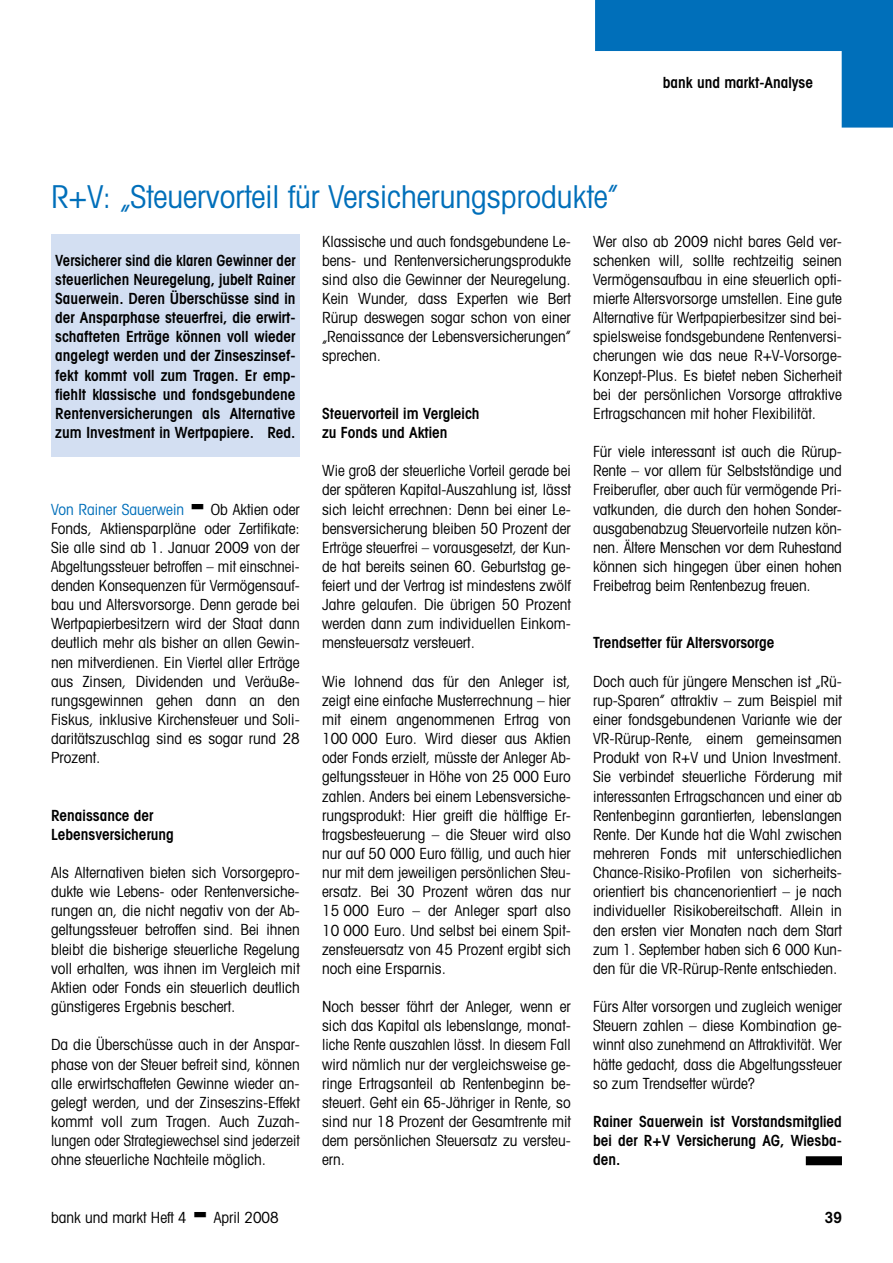
<style>
.page{position:relative;width:893px;height:1263px;background:#fff}
.page>*{position:absolute;margin:0;border:0;box-sizing:border-box;transform-origin:0 0}
.t1{font:condensed 31.5px "Avant Garde";color:#006fba}
.t2{font:condensed 15.3px/19.2px "Avant Garde";color:#000;text-align:justify}
.t3{font:600 condensed 15.3px/19.2px "Avant Garde";color:#000}
.t4{font:condensed 15.3px "Avant Garde";color:#006fba}
</style>
<div class="page">
<svg style="left:595px;top:0;width:298px;height:128px"></svg>
<div style="left:806px;top:1156px;width:36px;height:9px;background:#000"></div>
<div style="left:51px;top:234px;width:249px;height:223px;background:#d3dff2"></div>
<h1 class="t1" style="left:51px;top:178px;width:569px">R+V: „Steuervorteil für Versicherungsprodukte”</h1>
<p class="t3" style="left:663px;top:73px;width:152px">bank und markt-Analyse</p>
<p class="t3" style="left:55px;top:250px;width:242px;text-align:justify">Versicherer sind die klaren Gewinner der steuerlichen Neuregelung, jubelt Rainer Sauerwein. Deren Überschüsse sind in der Ansparphase steuerfrei, die erwirt&shy;schafteten Erträge können voll wieder angelegt werden und der Zinseszinsef&shy;fekt kommt voll zum Tragen. Er emp&shy;fiehlt klassische und fondsgebundene Rentenversicherungen als Alternative zum Investment in Wertpapiere. Red.</p>
<p class="t4" style="left:51px;top:500px;width:135px">Von Rainer Sauerwein</p>
<p class="t2" style="left:51px;top:499px;width:250px;text-indent:160px">Ob Aktien oder Fonds, Aktiensparpläne oder Zertifikate:<br>Sie alle sind ab 1. Januar 2009 von der Abgeltungssteuer betroffen – mit einschnei&shy;denden Konsequenzen für Vermögensauf&shy;bau und Altersvorsorge. Denn gerade bei Wertpapierbesitzern wird der Staat dann deutlich mehr als bisher an allen Gewin&shy;nen mitverdienen. Ein Viertel aller Erträge aus Zinsen, Dividenden und Veräuße&shy;rungsgewinnen gehen dann an den Fiskus, inklusive Kirchensteuer und Soli&shy;daritätszuschlag sind es sogar rund 28<br>Prozent.</p>
<p class="t3" style="left:51px;top:805px;width:124px">Renaissance der<br>Lebensversicherung</p>
<p class="t2" style="left:51px;top:863px;width:250px">Als Alternativen bieten sich Vorsorgepro&shy;dukte wie Lebens- oder Rentenversiche&shy;rungen an, die nicht negativ von der Ab&shy;geltungssteuer betroffen sind. Bei ihnen bleibt die bisherige steuerliche Regelung voll erhalten, was ihnen im Vergleich mit Aktien oder Fonds ein steuerlich deutlich günstigeres Ergebnis beschert.</p>
<p class="t2" style="left:51px;top:1035px;width:250px">Da die Überschüsse auch in der Anspar&shy;phase von der Steuer befreit sind, können alle erwirtschafteten Gewinne wieder an&shy;gelegt werden, und der Zinseszins-Effekt kommt voll zum Tragen. Auch Zuzah&shy;lungen oder Strategiewechsel sind jederzeit ohne steuerliche Nachteile möglich.</p>
<p class="t2" style="left:322px;top:231px;width:250px">Klassische und auch fondsgebundene Le&shy;bens- und Rentenversicherungsprodukte sind also die Gewinner der Neuregelung.<br>Kein Wunder, dass Experten wie Bert Rürup deswegen sogar schon von einer „Renaissance der Lebensversicherungen” sprechen.</p>
<p class="t3" style="left:322px;top:403px;width:159px">Steuervorteil im Vergleich zu Fonds und Aktien</p>
<p class="t2" style="left:322px;top:461px;width:250px">Wie groß der steuerliche Vorteil gerade bei der späteren Kapital-Auszahlung ist, lässt sich leicht errechnen: Denn bei einer Le&shy;bensversicherung bleiben 50 Prozent der Erträge steuerfrei – vorausgesetzt, der Kun&shy;de hat bereits seinen 60. Geburtstag ge&shy;feiert und der Vertrag ist mindestens zwölf Jahre gelaufen. Die übrigen 50 Prozent werden dann zum individuellen Einkom&shy;mensteuersatz versteuert.</p>
<p class="t2" style="left:322px;top:671px;width:250px">Wie lohnend das für den Anleger ist, zeigt eine einfache Musterrechnung – hier mit einem angenommenen Ertrag von 100 000 Euro. Wird dieser aus Aktien oder Fonds erzielt, müsste der Anleger Ab&shy;geltungssteuer in Höhe von 25 000 Euro zahlen. Anders bei einem Lebensversiche&shy;rungsprodukt: Hier greift die hälftige Er&shy;tragsbesteuerung – die Steuer wird also nur auf 50 000 Euro fällig, und auch hier nur mit dem jeweiligen persönlichen Steu&shy;ersatz. Bei 30 Prozent wären das nur 15 000 Euro – der Anleger spart also 10 000 Euro. Und selbst bei einem Spit&shy;zensteuersatz von 45 Prozent ergibt sich noch eine Ersparnis.</p>
<p class="t2" style="left:322px;top:997px;width:250px">Noch besser fährt der Anleger, wenn er sich das Kapital als lebenslange, monat&shy;liche Rente auszahlen lässt. In diesem Fall wird nämlich nur der vergleichsweise ge&shy;ringe Ertragsanteil ab Rentenbeginn be&shy;steuert. Geht ein 65-Jähriger in Rente, so sind nur 18 Prozent der Gesamtrente mit dem persönlichen Steuersatz zu versteu&shy;ern.</p>
<p class="t2" style="left:593px;top:231px;width:250px">Wer also ab 2009 nicht bares Geld ver&shy;schenken will, sollte rechtzeitig seinen Vermögensaufbau in eine steuerlich opti&shy;mierte Altersvorsorge umstellen. Eine gute Alternative für Wertpapierbesitzer sind bei&shy;spielsweise fondsgebundene Rentenversi&shy;cherungen wie das neue R+V-Vorsorge-Konzept-Plus. Es bietet neben Sicherheit bei der persönlichen Vorsorge attraktive Ertragschancen mit hoher Flexibilität.</p>
<p class="t2" style="left:593px;top:442px;width:250px">Für viele interessant ist auch die Rürup-Rente – vor allem für Selbstständige und Freiberufler, aber auch für vermögende Pri&shy;vatkunden, die durch den hohen Sonder&shy;ausgabenabzug Steuervorteile nutzen kön&shy;nen. Ältere Menschen vor dem Ruhestand können sich hingegen über einen hohen Freibetrag beim Rentenbezug freuen.</p>
<p class="t3" style="left:593px;top:633px;width:183px">Trendsetter für Altersvorsorge</p>
<p class="t2" style="left:593px;top:671px;width:250px">Doch auch für jüngere Menschen ist „Rü&shy;rup-Sparen” attraktiv – zum Beispiel mit einer fondsgebundenen Variante wie der VR-Rürup-Rente, einem gemeinsamen Produkt von R+V und Union Investment.<br>Sie verbindet steuerliche Förderung mit interessanten Ertragschancen und einer ab Rentenbeginn garantierten, lebenslangen Rente. Der Kunde hat die Wahl zwischen mehreren Fonds mit unterschiedlichen Chance-Risiko-Profilen von sicherheits&shy;orientiert bis chancenorientiert – je nach individueller Risikobereitschaft. Allein in den ersten vier Monaten nach dem Start zum 1. September haben sich 6 000 Kun&shy;den für die VR-Rürup-Rente entschieden.</p>
<p class="t2" style="left:593px;top:997px;width:250px">Fürs Alter vorsorgen und zugleich weniger Steuern zahlen – diese Kombination ge&shy;winnt also zunehmend an Attraktivität. Wer hätte gedacht, dass die Abgeltungssteuer so zum Trendsetter würde?</p>
<p class="t3" style="left:593px;top:1111px;width:250px;text-align:justify">Rainer Sauerwein ist Vorstandsmitglied bei der R+V Versicherung AG, Wiesba&shy;den.</p>
<p class="t2" style="left:51px;top:1207px;width:137px">bank und markt Heft 4</p>
<p class="t2" style="left:214px;top:1207px;width:66px">April 2008</p>
<p class="t3" style="left:825px;top:1207px;width:19px">39</p>
</div>
